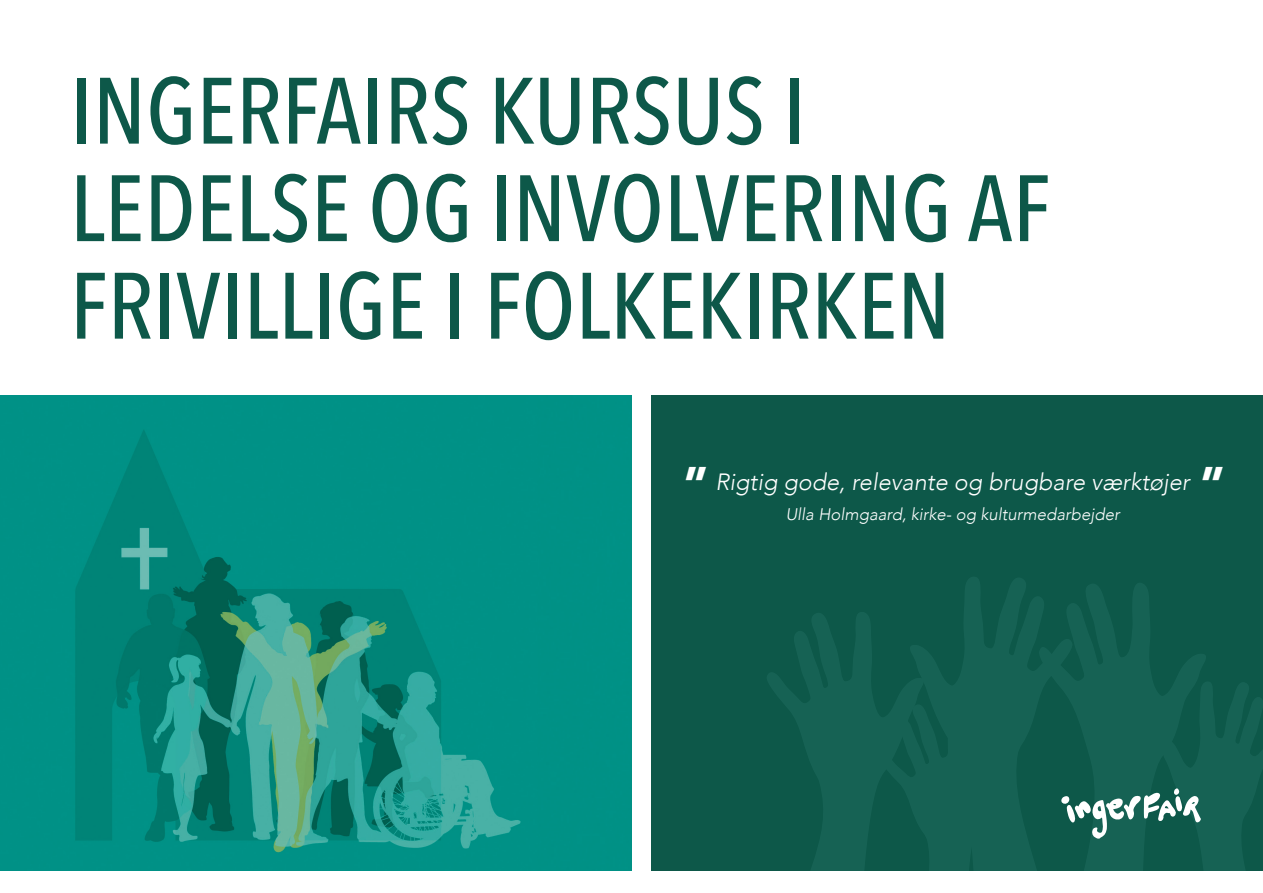
<style>
.page{position:relative;width:1263px;height:893px;background:#fff}
.page>*{position:absolute;margin:0;border:0;box-sizing:border-box;transform-origin:0 0}
.t1{font:500 93px/97.5px "Avenir Next Condensed";color:#0d5849}
.t2{font:900 47.1px "Avenir";color:#fff}
.t3{font:italic 300 23.55px "Avenir";color:#fff}
.t4{font:italic 300 16.8px "Avenir";color:#fff}
</style>
<div class="page">
<div style="left:537px;top:395px;width:94px;height:476px;background:#009185"></div>
<img style="left:0;top:395px;width:537px;height:476px">
<div style="left:651px;top:395px;width:612px;height:477px;background:#0d5849"></div>
<svg style="left:1074px;top:583px;width:132px;height:97px"></svg>
<svg style="left:925px;top:577px;width:149px;height:295px"></svg>
<svg style="left:765px;top:612px;width:160px;height:260px"></svg>
<svg style="left:879px;top:700px;width:127px;height:172px"></svg>
<svg style="left:1061px;top:680px;width:202px;height:192px"></svg>
<p class="t1" style="left:70px;top:62px;width:737px">INGERFAIRS KURSUS I</p>
<p class="t1" style="left:70px;top:160px;width:982px">LEDELSE OG INVOLVERING AF<br>FRIVILLIGE I FOLKEKIRKEN</p>
<p class="t2" style="left:684px;top:443px;width:26px">”</p>
<p class="t3" style="left:715px;top:468px;width:476px">Rigtig gode, relevante og brugbare værktøjer</p>
<p class="t2" style="left:1200px;top:443px;width:26px">”</p>
<p class="t4" style="left:786px;top:505px;width:335px">Ulla Holmgaard, kirke- og kulturmedarbejder</p>
</div>
